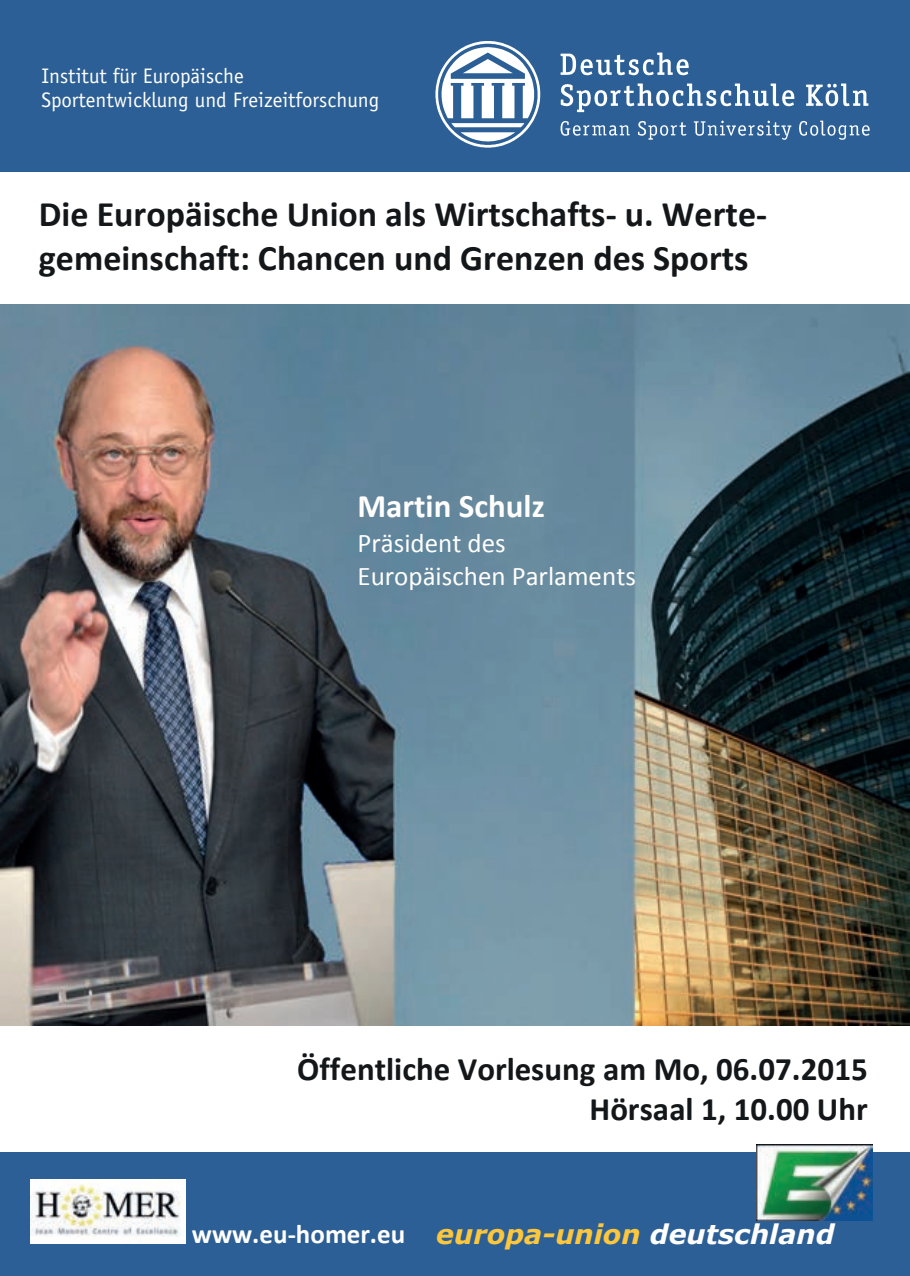
<style>
.page{position:relative;width:910px;height:1276px;background:#fff}
.page>*{position:absolute;margin:0;border:0;box-sizing:border-box;transform-origin:0 0}
.t1{font:700 36px/43.8px "Calibri";color:#141719}
.t2{font:700 33px/40.2px "Calibri";color:#141719;text-align:right}
.t3{font:700 33px "Calibri";color:#fffefd}
.t4{font:700 27px "Calibri";color:#fffefd}
.t5{font:27px/33px "Calibri";color:#fffefd}
.t6{font:21px/24.6px "Officina Sans LT";color:#fffefd}
.s1{font-family:"Verdana";font-style:italic;color:#fcc63d}
.s2{font-family:"Verdana";font-style:italic}
</style>
<div class="page">
<div style="left:0;top:1px;width:910px;height:171px;background:#2b5f95"></div>
<div style="left:0;top:1152px;width:910px;height:124px;background:#2b5f95"></div>
<img style="left:0;top:304px;width:910px;height:721px">
<img style="left:30px;top:1179px;width:156px;height:64px">
<img style="left:757px;top:1144px;width:116px;height:76px">
<svg style="left:561px;top:121px;width:69px;height:15px"></svg>
<svg style="left:638px;top:121px;width:48px;height:19px"></svg>
<svg style="left:694px;top:121px;width:97px;height:19px"></svg>
<svg style="left:799px;top:121px;width:71px;height:19px"></svg>
<svg style="left:561px;top:83px;width:233px;height:29px"></svg>
<svg style="left:806px;top:83px;width:62px;height:23px"></svg>
<svg style="left:561px;top:53px;width:128px;height:22px"></svg>
<svg style="left:435px;top:41px;width:105px;height:107px"></svg>
<p class="t6" style="left:41px;top:63px;width:339px">Institut für Europäische<br>Sportentwicklung und Freizeitforschung</p>
<p class="t1" style="left:39px;top:192px;width:730px">Die Europäische Union als Wirtschafts‐ u. Werte‐ gemeinschaft: Chancen und Grenzen des Sports</p>
<p class="t3" style="left:357px;top:485px;width:189px">Martin Schulz</p>
<p class="t5" style="left:357px;top:526px;width:280px">Präsident des<br>Europäischen Parlaments</p>
<p class="t2" style="left:297px;top:1049px;width:572px">Öffentliche Vorlesung am Mo, 06.07.2015<br>Hörsaal 1, 10.00 Uhr</p>
<p class="t4" style="left:192px;top:1216px;width:644px">www.eu‐homer.eu <span class="s1">europa-union</span> <span class="s2">deutschland</span></p>
</div>
